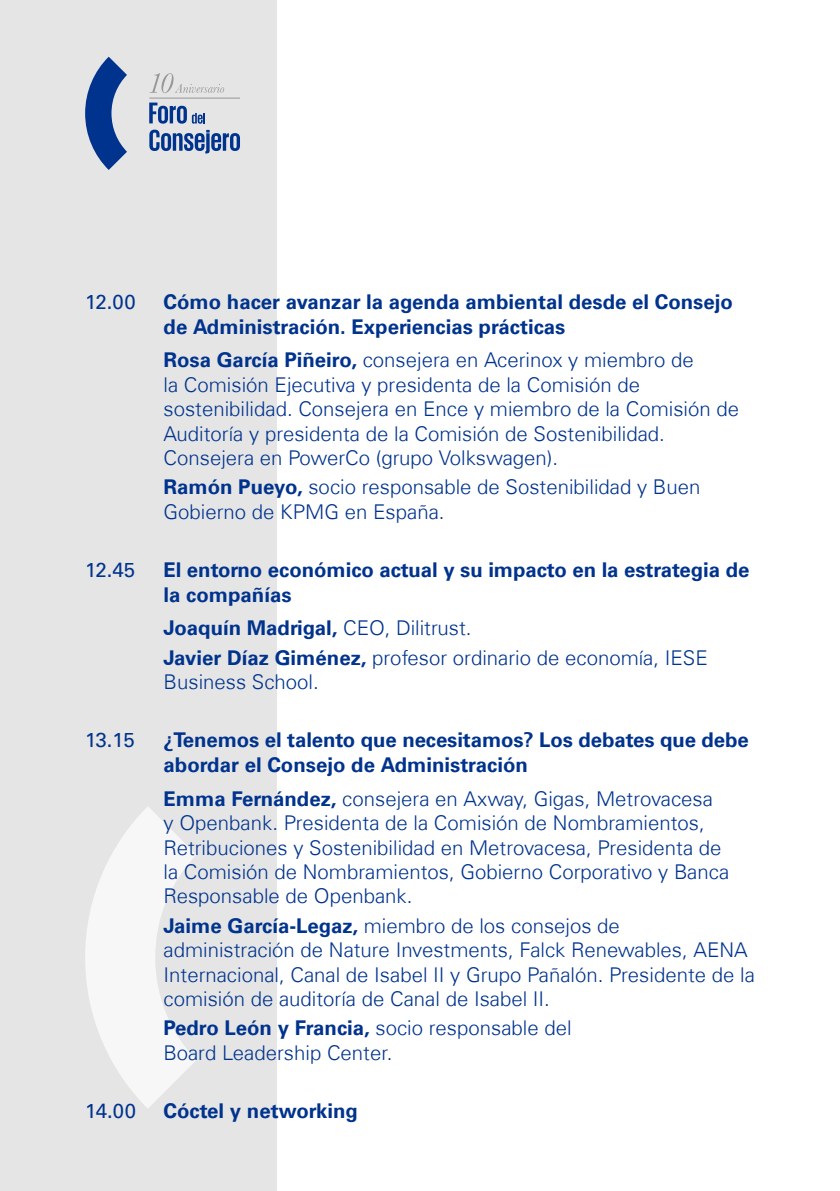
<style>
.page{position:relative;width:840px;height:1191px;background:#fff}
.page>*{position:absolute;margin:0;border:0;box-sizing:border-box;transform-origin:0 0}
.t1{font:300 20.4px/24.4px "Universfor KPMG";color:#00338d}
.t2{font:700 20.4px/24.4px "Universfor KPMG";color:#00338d}
.t3{font:20.4px "Universfor KPMG";letter-spacing:-.025em;color:#00338d}
.s1{font-weight:700}
</style>
<div class="page">
<div style="left:0;top:0;width:277px;height:1191px;background:#e5e5e5"></div>
<svg style="left:85px;top:57px;width:42px;height:113px"></svg>
<svg style="left:149px;top:103px;width:56px;height:21px"></svg>
<svg style="left:149px;top:130px;width:91px;height:23px"></svg>
<svg style="left:149px;top:73px;width:75px;height:20px"></svg>
<hr style="left:149px;top:98px;width:91px;height:1px;background:#989898">
<svg style="left:85px;top:807px;width:111px;height:301px"></svg>
<p class="t3" style="left:85px;top:290px;width:52px">12.00</p>
<p class="t2" style="left:163px;top:290px;width:570px">Cómo hacer avanzar la agenda ambiental desde el Consejo de Administración. Experiencias prácticas</p>
<p class="t1" style="left:163px;top:348px;width:576px"><span class="s1">Rosa García Piñeiro,</span> consejera en Acerinox y miembro de<br>la Comisión Ejecutiva y presidenta de la Comisión de sostenibilidad. Consejera en Ence y miembro de la Comisión de Auditoría y presidenta de la Comisión de Sostenibilidad.<br>Consejera en PowerCo (grupo Volkswagen).</p>
<p class="t1" style="left:163px;top:475px;width:538px"><span class="s1">Ramón Pueyo,</span> socio responsable de Sostenibilidad y Buen<br>Gobierno de KPMG en España.</p>
<p class="t3" style="left:85px;top:557px;width:51px">12.45</p>
<p class="t2" style="left:163px;top:558px;width:587px">El entorno económico actual y su impacto en la estrategia de la compañías</p>
<p class="t1" style="left:163px;top:613px;width:545px;line-height:29.2px"><span class="s1">Joaquín Madrigal,</span> CEO, Dilitrust.<br><span class="s1">Javier Díaz Giménez,</span> profesor ordinario de economía, IESE</p>
<p class="t1" style="left:163px;top:669px;width:157px">Business School.</p>
<p class="t3" style="left:85px;top:728px;width:51px">13.15</p>
<p class="t2" style="left:163px;top:728px;width:586px">¿Tenemos el talento que necesitamos? Los debates que debe abordar el Consejo de Administración</p>
<p class="t1" style="left:163px;top:786px;width:567px"><span class="s1">Emma Fernández,</span> consejera en Axway, Gigas, Metrovacesa<br>y Openbank. Presidenta de la Comisión de Nombramientos, Retribuciones y Sostenibilidad en Metrovacesa, Presidenta de la Comisión de Nombramientos, Gobierno Corporativo y Banca Responsable de Openbank.</p>
<p class="t1" style="left:163px;top:913px;width:592px"><span class="s1">Jaime García-Legaz,</span> miembro de los consejos de administración de Nature Investments, Falck Renewables, AENA Internacional, Canal de Isabel II y Grupo Pañalón. Presidente de la comisión de auditoría de Canal de Isabel II.</p>
<p class="t1" style="left:163px;top:1015px;width:409px"><span class="s1">Pedro León y Francia,</span> socio responsable del<br>Board Leadership Center.</p>
<p class="t3" style="left:85px;top:1098px;width:53px">14.00</p>
<p class="t2" style="left:163px;top:1098px;width:196px">Cóctel y networking</p>
</div>
